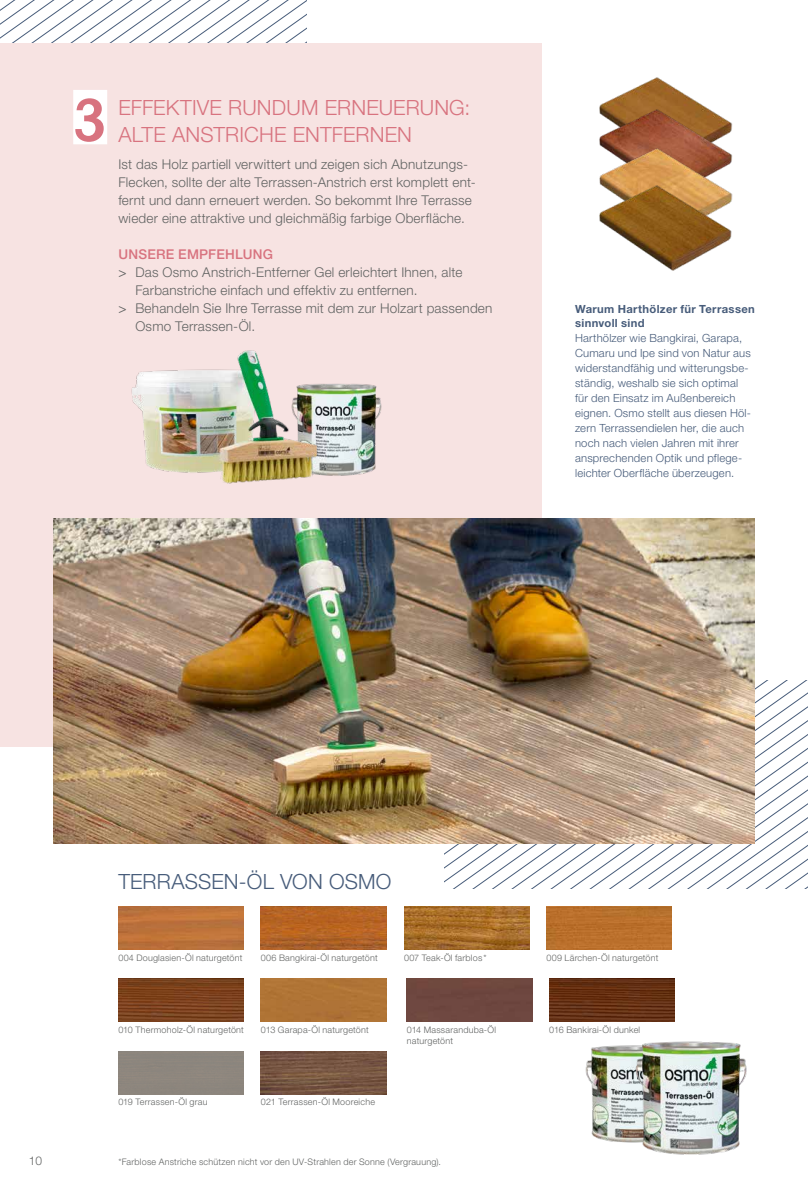
<style>
.page{position:relative;width:808px;height:1191px;background:#fff}
.page>*{position:absolute;margin:0;border:0;box-sizing:border-box;transform-origin:0 0}
.t1{font:700 65.4px "Corporate E";color:#d8737f}
.t2{font:300 21px/27px "Helvetica Neue";letter-spacing:.005em;color:#d8737f}
.t3{font:300 21px "Helvetica Neue";letter-spacing:.005em;color:#475c7a}
.t4{font:300 13.5px/18px "Helvetica Neue";letter-spacing:.015em;color:#626463}
.t5{font:500 13.5px "Helvetica Neue";letter-spacing:.015em;color:#d8737f}
.t6{font:300 12px "Helvetica Neue";color:#626463}
.t7{font:300 11.25px/15px "Helvetica Neue";letter-spacing:.015em;color:#475c7a}
.t8{font:700 11.25px/14.2px "Helvetica Neue";letter-spacing:.03em;color:#475c7a}
.t9{font:300 9px "Helvetica Neue";letter-spacing:.025em;color:#626463}
.s1{font-weight:400}
</style>
<div class="page">
<img style="left:604px;top:77px;width:95px;height:26px">
<img style="left:599px;top:103px;width:134px;height:39px">
<img style="left:599px;top:142px;width:134px;height:37px">
<img style="left:599px;top:179px;width:134px;height:92px">
<svg style="left:0;top:0;width:306px;height:43px"></svg>
<svg style="left:445px;top:681px;width:363px;height:208px"></svg>
<div style="left:0;top:43px;width:542px;height:703px;background:#f7e3e2"></div>
<img style="left:53px;top:519px;width:702px;height:324px">
<img style="left:404px;top:907px;width:125px;height:42px">
<img style="left:546px;top:907px;width:126px;height:42px">
<img style="left:261px;top:1051px;width:125px;height:43px">
<img style="left:261px;top:907px;width:125px;height:42px">
<img style="left:118px;top:907px;width:126px;height:42px">
<img style="left:549px;top:979px;width:126px;height:42px">
<div style="left:407px;top:979px;width:125px;height:42px;background:#6f483f"></div>
<img style="left:118px;top:979px;width:126px;height:42px">
<div style="left:261px;top:979px;width:125px;height:42px;background:#b07436"></div>
<img style="left:585px;top:1046px;width:25px;height:96px">
<img style="left:610px;top:1021px;width:137px;height:134px">
<img style="left:326px;top:383px;width:56px;height:93px">
<img style="left:131px;top:350px;width:195px;height:134px">
<div style="left:73px;top:90px;width:34px;height:54px;background:#fff"></div>
<h1 class="t1" style="left:73px;top:83px;width:35px">3</h1>
<h2 class="t2" style="left:118px;top:93px;width:353px">EFFEKTIVE RUNDUM ERNEUERUNG:<br>ALTE ANSTRICHE ENTFERNEN</h2>
<p class="t4" style="left:118px;top:154px;width:359px">Ist das Holz partiell verwittert und zeigen sich Abnutzungs-Flecken, sollte der alte Terrassen-Anstrich erst komplett ent&shy;fernt und dann erneuert werden. So bekommt Ihre Terrasse wieder eine attraktive und gleichmäßig farbige Oberfläche.</p>
<p class="t5" style="left:118px;top:246px;width:156px">UNSERE EMPFEHLUNG</p>
<p class="t4" style="left:118px;top:262px;width:345px"><span class="s1">&gt;</span> Das Osmo Anstrich-Entferner Gel erleichtert Ihnen, alte</p>
<p class="t4" style="left:135px;top:280px;width:284px">Farbanstriche einfach und effektiv zu entfernen.</p>
<p class="t4" style="left:118px;top:298px;width:376px"><span class="s1">&gt;</span> Behandeln Sie Ihre Terrasse mit dem zur Holzart passenden</p>
<p class="t4" style="left:135px;top:316px;width:121px">Osmo Terrassen-Öl.</p>
<p class="t8" style="left:575px;top:301px;width:181px">Warum Harthölzer für Terrassen sinnvoll sind</p>
<p class="t7" style="left:575px;top:330px;width:177px">Harthölzer wie Bangkirai, Garapa, Cumaru und Ipe sind von Natur aus widerstandfähig und witterungsbe&shy;ständig, weshalb sie sich optimal für den Einsatz im Außenbereich eignen. Osmo stellt aus diesen Höl&shy;zern Terrassendielen her, die auch noch nach vielen Jahren mit ihrer ansprechenden Optik und pflege&shy;leichter Oberfläche überzeugen.</p>
<p class="t6" style="left:29px;top:1153px;width:15px">10</p>
<h2 class="t3" style="left:118px;top:868px;width:274px">TERRASSEN-ÖL VON OSMO</h2>
<p class="t9" style="left:118px;top:952px;width:126px">004 Douglasien-Öl naturgetönt</p>
<p class="t9" style="left:261px;top:952px;width:118px">006 Bangkirai-Öl naturgetönt</p>
<p class="t9" style="left:404px;top:952px;width:84px">007 Teak-Öl farblos*</p>
<p class="t9" style="left:546px;top:952px;width:113px">009 Lärchen-Öl naturgetönt</p>
<p class="t9" style="left:118px;top:1024px;width:127px">010 Thermoholz-Öl naturgetönt</p>
<p class="t9" style="left:261px;top:1024px;width:109px">013 Garapa-Öl naturgetönt</p>
<p class="t9" style="left:118px;top:1096px;width:91px">019 Terrassen-Öl grau</p>
<p class="t9" style="left:261px;top:1096px;width:116px">021 Terrassen-Öl Mooreiche</p>
<p class="t9" style="left:407px;top:1024px;width:91px">014 Massaranduba-Öl</p>
<p class="t9" style="left:549px;top:1024px;width:92px">016 Bankirai-Öl dunkel</p>
<p class="t9" style="left:407px;top:1035px;width:48px">naturgetönt</p>
<p class="t9" style="left:118px;top:1155px;width:324px">*Farblose Anstriche schützen nicht vor den UV-Strahlen der Sonne (Vergrauung).</p>
</div>
